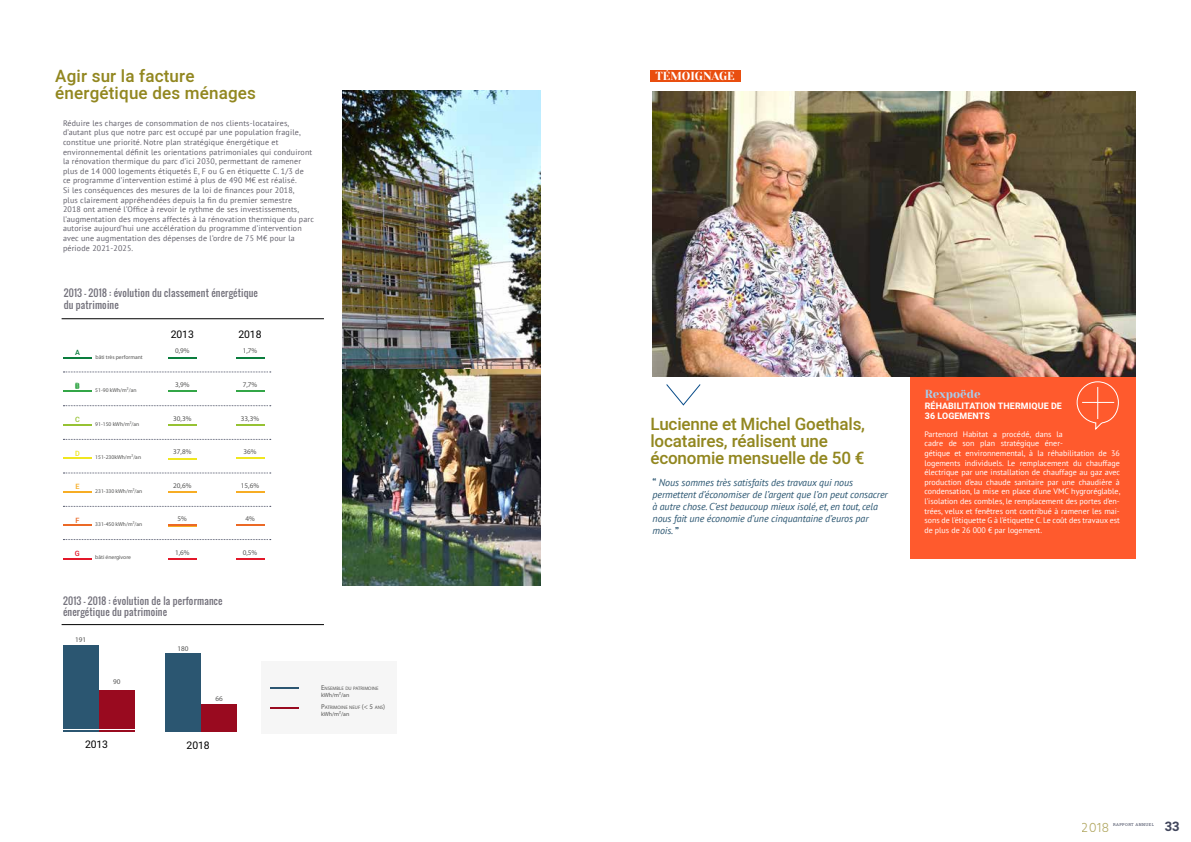
<style>
.page{position:relative;width:1191px;height:842px;background:#fff}
.page>*{position:absolute;margin:0;border:0;box-sizing:border-box;transform-origin:0 0}
.t1{font:500 17px/17px "Heebo";letter-spacing:-.01em;color:#928720}
.t2{font:500 17px/17px "Heebo";letter-spacing:.01em;color:#928720}
.t3{font:300 13.7px "Hind";color:#a0943e}
.t4{font:700 13px "Heebo";color:#42475d}
.t5{font:11.6px "Yeseva One";color:#fff}
.t6{font:11.6px "Yeseva One";color:#a7cceb}
.t7{font:10.4px "Heebo";letter-spacing:-.01em;color:#000}
.t8{font:italic 10px/12px "PT Sans";letter-spacing:-.01em;color:#2b5671}
.t9{font:9.6px/11.6px "Oswald";letter-spacing:.02em;color:#74727c}
.t10{font:700 8.9px/10.7px "Heebo";letter-spacing:.01em;color:#fff}
.t11{font:8px/9.6px "PT Sans";letter-spacing:.02em;color:#615f6a}
.t12{font:8px/9.6px "PT Sans";color:#fff}
.t13{font:500 7.3px "Heebo";color:#0a7d3d}
.t14{font:500 7.3px "Heebo";color:#33a647}
.t15{font:500 7.3px "Heebo";color:#96c233}
.t16{font:500 7.3px "Heebo";color:#f0e61f}
.t17{font:500 7.3px "Heebo";color:#f7ad24}
.t18{font:500 7.3px "Heebo";color:#eb6926}
.t19{font:500 7.3px "Heebo";color:#e31729}
.t20{font:7.2px "Myriad Pro";color:#575756}
.t21{font:6px "Myriad Pro";color:#575756}
.t22{font:5.7px "Myriad Pro";color:#575756}
.t23{font:4.9px "Myriad Pro";color:#575756}
.t24{font:4px "Roboto Slab";letter-spacing:.09em;color:#42475d}
.s1{font-size:7px}
.s2{font-weight:700;font-style:normal}
</style>
<div class="page">
<img style="left:342px;top:90px;width:198px;height:495px">
<img style="left:652px;top:91px;width:483px;height:286px">
<svg style="left:666px;top:384px;width:35px;height:22px"></svg>
<div style="left:910px;top:377px;width:225px;height:181px;background:#ff5a2d"></div>
<svg style="left:1076px;top:381px;width:43px;height:49px"></svg>
<hr style="left:1082px;top:402px;width:32px;height:1px;background:#fff">
<hr style="left:1097px;top:387px;width:1px;height:32px;background:#fff">
<hr style="left:63px;top:730px;width:35px;height:1px;background:#2b5671">
<div style="left:63px;top:645px;width:35px;height:84px;background:#2b5671"></div>
<hr style="left:99px;top:730px;width:36px;height:1px;background:#990a1f">
<div style="left:99px;top:690px;width:36px;height:39px;background:#990a1f"></div>
<hr style="left:165px;top:730px;width:36px;height:2px;background:#2b5671">
<div style="left:165px;top:653px;width:36px;height:76px;background:#2b5671"></div>
<hr style="left:202px;top:730px;width:35px;height:2px;background:#990a1f">
<div style="left:201px;top:704px;width:36px;height:25px;background:#990a1f"></div>
<div style="left:261px;top:662px;width:135px;height:72px;background:#f6f6f6"></div>
<hr style="left:271px;top:687px;width:28px;height:2px;background:#2b5671">
<svg style="left:271px;top:707px;width:28px;height:1px"></svg>
<div style="left:650px;top:70px;width:91px;height:12px;background:#e94e0f"></div>
<svg style="left:63px;top:357px;width:29px;height:1px"></svg>
<hr style="left:63px;top:390px;width:29px;height:2px;background:#33a647">
<hr style="left:63px;top:424px;width:29px;height:2px;background:#96c233">
<svg style="left:63px;top:458px;width:29px;height:1px"></svg>
<hr style="left:63px;top:491px;width:29px;height:2px;background:#f7ad24">
<hr style="left:63px;top:524px;width:29px;height:2px;background:#eb6926">
<svg style="left:63px;top:558px;width:29px;height:1px"></svg>
<svg style="left:63px;top:372px;width:208px;height:1px"></svg>
<svg style="left:63px;top:405px;width:208px;height:1px"></svg>
<svg style="left:63px;top:439px;width:208px;height:1px"></svg>
<svg style="left:63px;top:473px;width:208px;height:1px"></svg>
<svg style="left:63px;top:506px;width:208px;height:1px"></svg>
<svg style="left:63px;top:539px;width:208px;height:1px"></svg>
<svg style="left:168px;top:357px;width:29px;height:1px"></svg>
<hr style="left:168px;top:458px;width:29px;height:2px;background:#f0e61f">
<hr style="left:168px;top:491px;width:29px;height:2px;background:#f7ad24">
<hr style="left:168px;top:525px;width:29px;height:2px;background:#f7ad24">
<hr style="left:168px;top:558px;width:29px;height:2px;background:#f7ad24">
<hr style="left:168px;top:390px;width:29px;height:2px;background:#33a647">
<hr style="left:168px;top:424px;width:29px;height:2px;background:#96c233">
<hr style="left:168px;top:524px;width:29px;height:2px;background:#eb6926">
<svg style="left:168px;top:558px;width:29px;height:1px"></svg>
<svg style="left:236px;top:357px;width:29px;height:1px"></svg>
<hr style="left:236px;top:390px;width:29px;height:2px;background:#33a647">
<hr style="left:236px;top:424px;width:29px;height:2px;background:#96c233">
<svg style="left:236px;top:458px;width:29px;height:1px"></svg>
<hr style="left:236px;top:491px;width:29px;height:2px;background:#f7ad24">
<hr style="left:236px;top:524px;width:29px;height:2px;background:#eb6926">
<svg style="left:236px;top:558px;width:29px;height:1px"></svg>
<hr style="left:62px;top:319px;width:262px;height:1px;background:#000">
<hr style="left:62px;top:624px;width:262px;height:1px;background:#000">
<h1 class="t2" style="left:55px;top:67px;width:202px">Agir sur la facture énergétique des ménages</h1>
<p class="t11" style="left:63px;top:118px;width:252px">Réduire les charges de consommation de nos clients-locataires, d’autant plus que notre parc est occupé par une population fragile, constitue une priorité. Notre plan stratégique énergétique et environnemental définit les orientations patrimoniales qui conduiront la rénovation thermique du parc d’ici 2030, permettant de ramener plus de 14 000 logements étiquetés E, F ou G en étiquette C. 1/3 de<br>ce programme d’intervention estimé à plus de 490 M€ est réalisé.<br>Si les conséquences des mesures de la loi de finances pour 2018,<br>plus clairement appréhendées depuis la fin du premier semestre<br>2018 ont amené l’Office à revoir le rythme de ses investissements, l’augmentation des moyens affectés à la rénovation thermique du parc autorise aujourd’hui une accélération du programme d’intervention avec une augmentation des dépenses de l’ordre de 75 M€ pour la période 2021-2025.</p>
<p class="t9" style="left:64px;top:287px;width:196px">2013 - 2018 : évolution du classement énergétique du patrimoine</p>
<p class="t13" style="left:75px;top:347px;width:6px">A</p>
<p class="t14" style="left:75px;top:381px;width:6px">B</p>
<p class="t15" style="left:75px;top:414px;width:6px">C</p>
<p class="t16" style="left:75px;top:448px;width:6px">D</p>
<p class="t17" style="left:75px;top:482px;width:6px">E</p>
<p class="t18" style="left:75px;top:515px;width:5px">F</p>
<p class="t19" style="left:75px;top:548px;width:6px">G</p>
<h3 class="t7" style="left:171px;top:327px;width:25px">2013</h3>
<h3 class="t7" style="left:238px;top:327px;width:25px">2018</h3>
<p class="t20" style="left:175px;top:346px;width:16px">0,9%</p>
<p class="t20" style="left:175px;top:380px;width:16px">3,9%</p>
<p class="t20" style="left:173px;top:414px;width:20px">30,3%</p>
<p class="t20" style="left:173px;top:447px;width:20px">37,8%</p>
<p class="t20" style="left:173px;top:481px;width:20px">20,6%</p>
<p class="t20" style="left:178px;top:514px;width:11px">5%</p>
<p class="t20" style="left:175px;top:548px;width:16px">1,6%</p>
<p class="t20" style="left:243px;top:346px;width:16px">1,7%</p>
<p class="t20" style="left:243px;top:380px;width:16px">7,7%</p>
<p class="t20" style="left:241px;top:414px;width:20px">33,3%</p>
<p class="t20" style="left:243px;top:447px;width:15px">36%</p>
<p class="t20" style="left:241px;top:481px;width:20px">15,6%</p>
<p class="t20" style="left:245px;top:514px;width:11px">4%</p>
<p class="t20" style="left:243px;top:548px;width:16px">0,5%</p>
<p class="t22" style="left:95px;top:353px;width:49px">bâti très performant</p>
<p class="t22" style="left:95px;top:387px;width:43px">51-90 kWh/m²/an</p>
<p class="t22" style="left:95px;top:421px;width:46px">91-150 kWh/m²/an</p>
<p class="t22" style="left:95px;top:454px;width:47px">151-230kWh/m²/an</p>
<p class="t22" style="left:95px;top:487px;width:49px">231-330 kWh/m²/an</p>
<p class="t22" style="left:95px;top:521px;width:49px">331-450 kWh/m²/an</p>
<p class="t22" style="left:95px;top:554px;width:37px">bâti énergivore</p>
<p class="t9" style="left:63px;top:595px;width:161px">2013 - 2018 : évolution de la performance énergétique du patrimoine</p>
<p class="t20" style="left:75px;top:635px;width:13px">191</p>
<p class="t20" style="left:113px;top:677px;width:9px">90</p>
<h3 class="t7" style="left:85px;top:737px;width:25px">2013</h3>
<p class="t20" style="left:177px;top:644px;width:13px">180</p>
<p class="t20" style="left:215px;top:694px;width:9px">66</p>
<h3 class="t7" style="left:187px;top:738px;width:25px">2018</h3>
<p class="t23" style="left:321px;top:685px;width:58px"><span class="s1">E</span>NSEMBLE DU PATRIMOINE</p>
<p class="t21" style="left:321px;top:691px;width:30px">kWh/m²/an</p>
<p class="t23" style="left:321px;top:705px;width:66px"><span class="s1">P</span>ATRIMOINE NEUF <span class="s1">(&lt; 5</span> ANS<span class="s1">)</span></p>
<p class="t21" style="left:321px;top:711px;width:30px">kWh/m²/an</p>
<h3 class="t5" style="left:655px;top:67px;width:81px">TÉMOIGNAGE</h3>
<h1 class="t1" style="left:650px;top:416px;width:216px">Lucienne et Michel Goethals, locataires, réalisent une économie mensuelle de 50 €</h1>
<p class="t8" style="left:652px;top:476px;width:237px"><span class="s2">“</span> Nous sommes très satisfaits des travaux qui nous permettent d’économiser de l’argent que l’on peut consacrer à autre chose. C’est beaucoup mieux isolé, et, en tout, cela nous fait une économie d’une cinquantaine d’euros par mois. <span class="s2">”</span></p>
<h3 class="t6" style="left:924px;top:385px;width:57px">Rexpoëde</h3>
<p class="t10" style="left:924px;top:400px;width:139px">RÉHABILITATION THERMIQUE DE<br>36 LOGEMENTS</p>
<p class="t12" style="left:924px;top:429px;width:197px">Partenord Habitat a procédé, dans la<br>cadre de son plan stratégique éner-<br>gétique et environnemental, à la réhabilitation de 36 logements individuels. Le remplacement du chauffage électrique par une installation de chauffage au gaz avec production d’eau chaude sanitaire par une chaudière à condensation, la mise en place d’une VMC hygroréglable, l’isolation des combles, le remplacement des portes d’en&shy;trées, velux et fenêtres ont contribué à ramener les mai&shy;sons de l’étiquette G à l’étiquette C. Le coût des travaux est de plus de 26 000 € par logement.</p>
<h2 class="t3" style="left:1081px;top:818px;width:29px">2018</h2>
<p class="t24" style="left:1113px;top:822px;width:42px">RAPPORT ANNUEL</p>
<h3 class="t4" style="left:1164px;top:817px;width:16px">33</h3>
</div>
